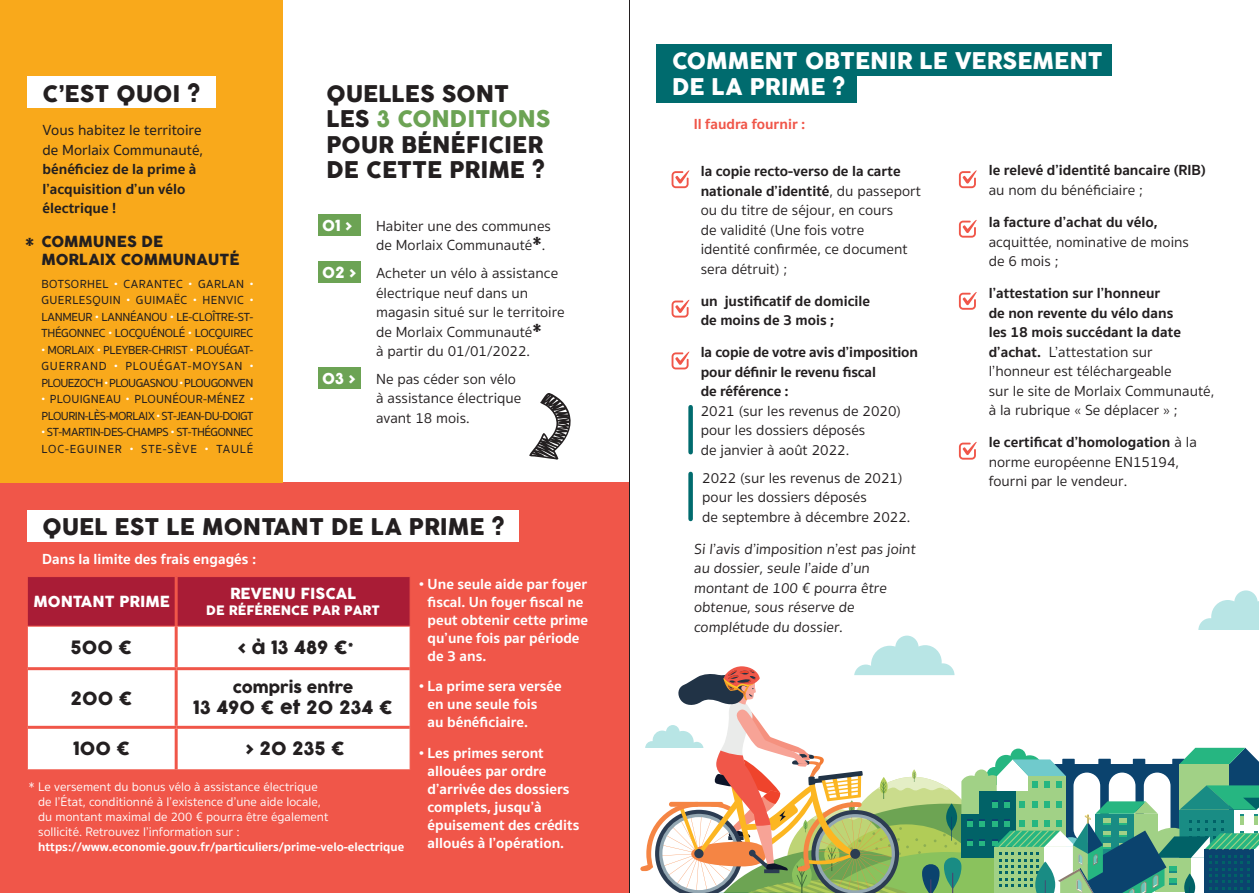
<style>
.page{position:relative;width:1259px;height:893px;background:#fff}
.page>*{position:absolute;margin:0;border:0;box-sizing:border-box;transform-origin:0 0}
.t1{font:22.5px/25.5px "COCOGOOSE";color:#231f20}
.t2{font:22.5px/25.5px "COCOGOOSE";color:#fff}
.t3{font:700 19.5px "Sukhumvit Set";color:#231f20}
.t4{font:18px "COCOGOOSE";color:#231f20}
.t5{font:15px/19.5px "Sukhumvit Set Text";color:#231f20}
.t6{font:700 15px/19.5px "Sukhumvit Set";color:#231f20}
.t7{font:700 15px/18px "Sukhumvit Set";color:#fff}
.t8{font:500 15px/19.5px "Sukhumvit Set";color:#231f20}
.t9{font:15px/18px "COCOGOOSE";color:#231f20}
.t10{font:15px "COCOGOOSE";color:#fff}
.t11{font:700 15px "Sukhumvit Set";color:#f05649}
.t12{font:12.75px/15px "Sukhumvit Set Text";color:#fff}
.t13{font:700 12.75px "Sukhumvit Set";color:#fff}
.t14{font:12.75px "COCOGOOSE";color:#fff}
.t15{font:500 12px/16.5px "Sukhumvit Set";letter-spacing:-.025em;color:#231f20;text-align:justify}
.s1{color:#fff}
.s2{color:#6ca354}
.s3{font-family:"Sukhumvit Set";font-weight:700;font-size:19.5px}
.s4{font-family:"Sukhumvit Set Text";font-weight:400}
.s5{font-family:"Sukhumvit Set";font-weight:700}
</style>
<div class="page">
<div style="left:318px;top:215px;width:42px;height:21px;background:#6ca354"></div>
<div style="left:318px;top:262px;width:42px;height:21px;background:#6ca354"></div>
<div style="left:318px;top:368px;width:42px;height:21px;background:#6ca354"></div>
<div style="left:0;top:482px;width:629px;height:411px;background:#f05649"></div>
<div style="left:27px;top:510px;width:492px;height:31px;background:#fff"></div>
<div style="left:656px;top:45px;width:456px;height:31px;background:#006b6e"></div>
<div style="left:656px;top:72px;width:201px;height:31px;background:#006b6e"></div>
<div style="left:0;top:0;width:282px;height:482px;background:#f9a91b"></div>
<svg style="left:640px;top:636px;width:619px;height:257px"></svg>
<svg style="left:1198px;top:590px;width:61px;height:40px"></svg>
<svg style="left:529px;top:393px;width:42px;height:67px"></svg>
<div style="left:28px;top:577px;width:382px;height:49px;background:#a91c36"></div>
<div style="left:28px;top:627px;width:382px;height:142px;background:#fff"></div>
<hr style="left:175px;top:577px;width:3px;height:49px;background:#f05649">
<hr style="left:175px;top:626px;width:3px;height:41px;background:#f05649">
<hr style="left:175px;top:670px;width:3px;height:56px;background:#f05649">
<hr style="left:175px;top:729px;width:3px;height:40px;background:#f05649">
<hr style="left:28px;top:667px;width:148px;height:3px;background:#f05649">
<hr style="left:176px;top:667px;width:234px;height:3px;background:#f05649">
<hr style="left:28px;top:726px;width:148px;height:3px;background:#f05649">
<hr style="left:176px;top:726px;width:234px;height:3px;background:#f05649">
<svg style="left:671px;top:170px;width:19px;height:18px"></svg>
<svg style="left:959px;top:170px;width:18px;height:18px"></svg>
<svg style="left:959px;top:220px;width:18px;height:18px"></svg>
<svg style="left:959px;top:292px;width:18px;height:18px"></svg>
<svg style="left:959px;top:442px;width:18px;height:18px"></svg>
<svg style="left:671px;top:299px;width:19px;height:19px"></svg>
<svg style="left:671px;top:351px;width:19px;height:18px"></svg>
<div style="left:688px;top:407px;width:5px;height:45px;background:#006b6e"></div>
<div style="left:688px;top:474px;width:5px;height:45px;background:#006b6e"></div>
<div style="left:27px;top:77px;width:188px;height:31px;background:#fff"></div>
<hr style="left:629px;top:0;width:1px;height:893px;background:#231f20">
<h1 class="t1" style="left:43px;top:81px;width:159px">C’EST QUOI ?</h1>
<h2 class="t3" style="left:25px;top:230px;width:11px">*</h2>
<p class="t8" style="left:43px;top:121px;width:162px">Vous habitez le territoire de Morlaix Communauté,</p>
<p class="t6" style="left:43px;top:160px;width:155px">bénéficiez de la prime à l’acquisition d’un vélo électrique !</p>
<p class="t9" style="left:41px;top:233px;width:200px">COMMUNES DE<br>MORLAIX COMMUNAUTÉ</p>
<p class="t15" style="left:41px;top:276px;width:214px">BOTSORHEL <span class="s1">•</span> CARANTEC <span class="s1">•</span> GARLAN <span class="s1">• </span>GUERLESQUIN <span class="s1">•</span> GUIMAËC <span class="s1">•</span> HENVIC <span class="s1">• </span>LANMEUR <span class="s1">•</span> LANNÉANOU <span class="s1">•</span> LE-CLOÎTRE-ST-THÉGONNEC <span class="s1">•</span> LOCQUÉNOLÉ <span class="s1">•</span> LOCQUIREC</p>
<p class="t15" style="left:41px;top:342px;width:214px"><span class="s1">•</span> MORLAIX <span class="s1">•</span> PLEYBER-CHRIST <span class="s1">•</span> PLOUÉGAT-GUERRAND <span class="s1">•</span> PLOUÉGAT-MOYSAN <span class="s1">• </span>PLOUEZOC’H <span class="s1">•</span> PLOUGASNOU <span class="s1">•</span> PLOUGONVEN</p>
<p class="t15" style="left:41px;top:391px;width:214px"><span class="s1">•</span> PLOUIGNEAU <span class="s1">•</span> PLOUNÉOUR-MÉNEZ <span class="s1">•<br></span>PLOURIN-LÈS-MORLAIX <span class="s1">•</span> ST-JEAN-DU-DOIGT</p>
<p class="t15" style="left:41px;top:424px;width:214px"><span class="s1">•</span> ST-MARTIN-DES-CHAMPS <span class="s1">•</span> ST-THÉGONNEC<br>LOC-EGUINER <span class="s1">•</span> STE-SÈVE <span class="s1">•</span> TAULÉ</p>
<h1 class="t1" style="left:326px;top:81px;width:226px">QUELLES SONT<br>LES <span class="s2">3 CONDITIONS<br></span>POUR BÉNÉFICIER<br>DE CETTE PRIME ?</h1>
<p class="t10" style="left:322px;top:214px;width:31px">01 &gt;</p>
<p class="t5" style="left:376px;top:216px;width:176px">Habiter une des communes de Morlaix Communauté<span class="s3">*</span>.</p>
<p class="t10" style="left:322px;top:261px;width:36px">02 &gt;</p>
<p class="t5" style="left:376px;top:264px;width:190px">Acheter un vélo à assistance électrique neuf dans un magasin situé sur le territoire de Morlaix Communauté<span class="s3">*<br></span>à partir du 01/01/2022.</p>
<p class="t10" style="left:322px;top:367px;width:35px">03 &gt;</p>
<p class="t5" style="left:376px;top:370px;width:147px">Ne pas céder son vélo à assistance électrique avant 18 mois.</p>
<h1 class="t1" style="left:43px;top:514px;width:463px">QUEL EST LE MONTANT DE LA PRIME ?</h1>
<p class="t7" style="left:42px;top:551px;width:216px">Dans la limite des frais engagés :</p>
<p class="t10" style="left:34px;top:590px;width:138px">MONTANT PRIME</p>
<p class="t10" style="left:230px;top:582px;width:128px">REVENU FISCAL</p>
<p class="t14" style="left:206px;top:600px;width:175px">DE RÉFÉRENCE PAR PART</p>
<p class="t4" style="left:71px;top:634px;width:63px">500 €</p>
<p class="t4" style="left:238px;top:634px;width:117px">&lt; à 13 489 €<sup>*</sup></p>
<p class="t4" style="left:71px;top:685px;width:64px">200 €</p>
<p class="t9" style="left:233px;top:678px;width:122px">compris entre</p>
<p class="t4" style="left:193px;top:694px;width:201px">13 490 € et 20 234 €</p>
<p class="t4" style="left:73px;top:735px;width:59px">100 €</p>
<p class="t4" style="left:246px;top:735px;width:101px">&gt; 20 235 €</p>
<p class="t12" style="left:38px;top:780px;width:292px;text-indent:-10px">* Le versement du bonus vélo à assistance électrique de l’État, conditionné à l’existence d’une aide locale, du montant maximal de 200 € pourra être également sollicité. Retrouvez l’information sur :</p>
<p class="t13" style="left:38px;top:837px;width:367px">https://www.economie.gouv.fr/particuliers/prime-velo-electrique</p>
<p class="t7" style="left:427px;top:575px;width:162px;text-indent:-8px">• Une seule aide par foyer fiscal. Un foyer fiscal ne peut obtenir cette prime qu’une fois par période de 3 ans.</p>
<p class="t7" style="left:427px;top:677px;width:136px;text-indent:-8px">• La prime sera versée en une seule fois<br>au bénéficiaire.</p>
<p class="t7" style="left:427px;top:744px;width:153px;text-indent:-8px">• Les primes seront allouées par ordre d’arrivée des dossiers complets, jusqu’à épuisement des crédits alloués à l’opération.</p>
<h1 class="t2" style="left:672px;top:49px;width:432px">COMMENT OBTENIR LE VERSEMENT<br>DE LA PRIME ?</h1>
<p class="t11" style="left:694px;top:112px;width:113px">Il faudra fournir :</p>
<p class="t6" style="left:700px;top:162px;width:222px">la copie recto-verso de la carte nationale d’identité<span class="s4">, du passeport</span></p>
<p class="t5" style="left:700px;top:201px;width:208px">ou du titre de séjour, en cours de validité (Une fois votre identité confirmée, ce document sera détruit) ;</p>
<p class="t6" style="left:700px;top:291px;width:171px">un justificatif de domicile de moins de 3 mois ;</p>
<p class="t6" style="left:701px;top:343px;width:219px">la copie de votre avis d’imposition pour définir le revenu fiscal<br>de référence :</p>
<p class="t5" style="left:701px;top:401px;width:202px">2021 (sur les revenus de 2020) pour les dossiers déposés<br>de janvier à août 2022.</p>
<p class="t5" style="left:702px;top:468px;width:210px">2022 (sur les revenus de 2021) pour les dossiers déposés<br>de septembre à décembre 2022.</p>
<p class="t5" style="left:694px;top:539px;width:225px">Si l’avis d’imposition n’est pas joint au dossier, seule l’aide d’un montant de 100 € pourra être obtenue, sous réserve de complétude du dossier.</p>
<p class="t6" style="left:988px;top:161px;width:218px">le relevé d’identité bancaire (RIB)</p>
<p class="t5" style="left:988px;top:181px;width:156px">au nom du bénéficiaire ;</p>
<p class="t6" style="left:988px;top:213px;width:170px">la facture d’achat du vélo,</p>
<p class="t5" style="left:988px;top:232px;width:202px">acquittée, nominative de moins de 6 mois ;</p>
<p class="t6" style="left:988px;top:284px;width:194px">l’attestation sur l’honneur<br>de non revente du vélo dans les 18 mois succédant la date</p>
<p class="t5" style="left:988px;top:342px;width:227px"><span class="s5">d’achat.</span> L’attestation sur l’honneur est téléchargeable<br>sur le site de Morlaix Communauté, à la rubrique « Se déplacer » ;</p>
<p class="t6" style="left:988px;top:433px;width:210px">le certificat d’homologation <span class="s4">à la</span></p>
<p class="t5" style="left:988px;top:452px;width:192px">norme européenne EN15194, fourni par le vendeur.</p>
</div>
